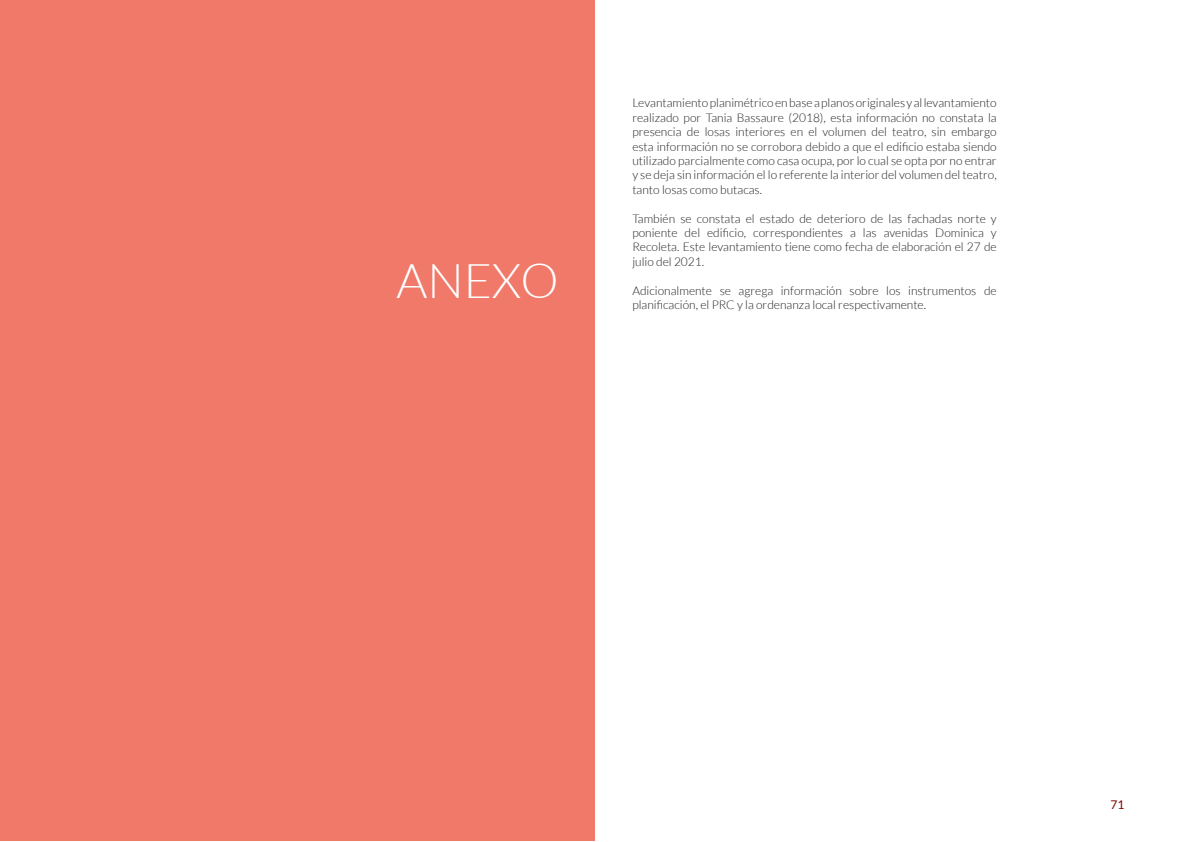
<style>
.page{position:relative;width:1191px;height:842px;background:#fff}
.page>*{position:absolute;margin:0;border:0;box-sizing:border-box;transform-origin:0 0}
.t1{font:300 48px "Lato";color:#fff}
.t2{font:300 12px/14.4px "Lato";color:#231f20;text-align:justify}
.t3{font:12px "Lato";color:#7f0202}
</style>
<div class="page">
<div style="left:0;top:0;width:594px;height:841px;background:#f07969"></div>
<p class="t1" style="left:396px;top:255px;width:163px">ANEXO</p>
<p class="t2" style="left:632px;top:96px;width:366px">Levantamiento planimétrico en base a planos originales y al levantamiento realizado por Tania Bassaure (2018), esta información no constata la presencia de losas interiores en el volumen del teatro, sin embargo esta información no se corrobora debido a que el edificio estaba siendo utilizado parcialmente como casa ocupa, por lo cual se opta por no entrar y se deja sin información el lo referente la interior del volumen del teatro, tanto losas como butacas.</p>
<p class="t2" style="left:632px;top:211px;width:366px">También se constata el estado de deterioro de las fachadas norte y poniente del edificio, correspondientes a las avenidas Dominica y Recoleta. Este levantamiento tiene como fecha de elaboración el 27 de julio del 2021.</p>
<p class="t2" style="left:632px;top:283px;width:366px">Adicionalmente se agrega información sobre los instrumentos de</p>
<p class="t2" style="left:632px;top:298px;width:295px">planificación, el PRC y la ordenanza local respectivamente.</p>
<p class="t3" style="left:1110px;top:798px;width:15px">71</p>
</div>
